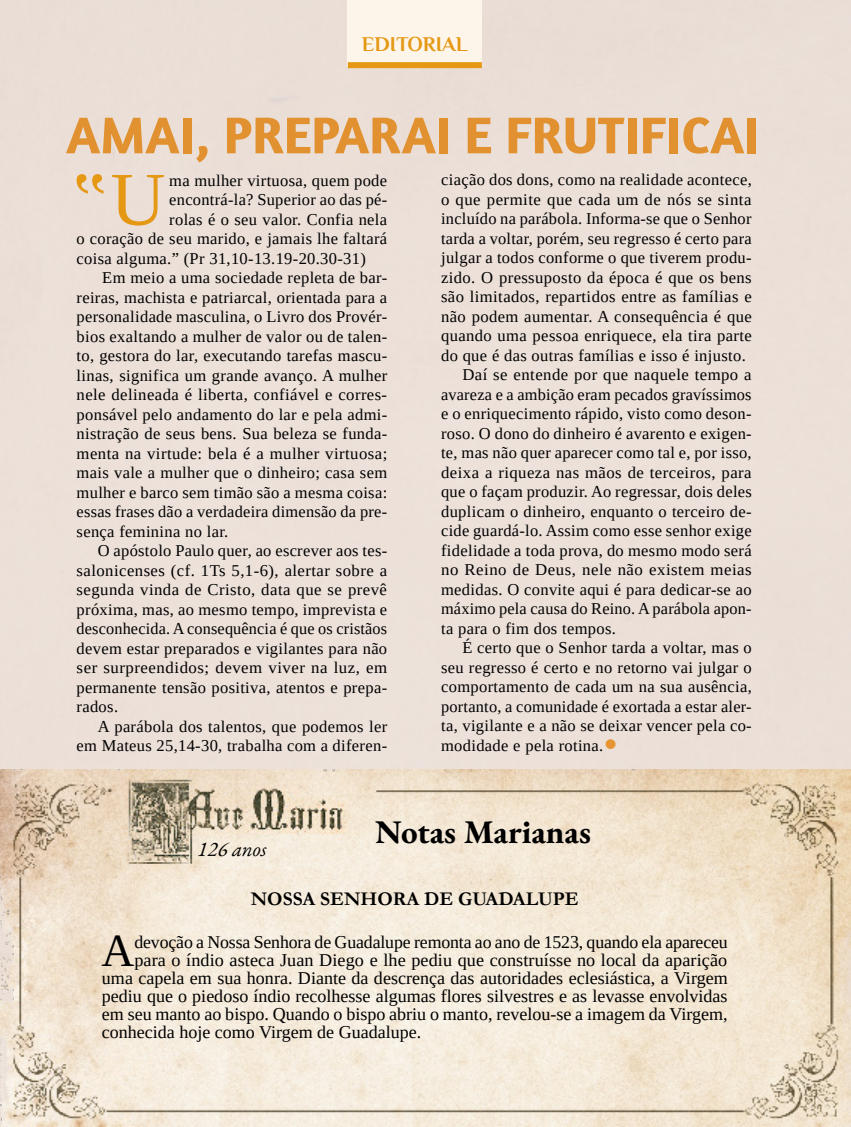
<style>
.page{position:relative;width:851px;height:1127px;background:#fff}
.page>*{position:absolute;margin:0;border:0;box-sizing:border-box;transform-origin:0 0}
.t1{font:76.05px "Tinos";color:#e49814}
.t2{font:700 52.5px "Amaranth";color:#e1912f}
.t3{font:45.45px "Tinos";color:#000}
.t4{font:41.25px "Tinos";color:#e69331}
.t5{font:700 33px "EB Garamond";color:#000}
.t6{font:700 21px "Philosopher";color:#e49814}
.t7{font:italic 21px "EB Garamond";color:#000}
.t8{font:700 19.5px "Garamond";color:#000}
.t9{font:18px "Tinos";color:#000}
.t10{font:16.5px "Tinos";letter-spacing:.02em;color:#000}
</style>
<div class="page">
<img style="left:0;top:770px;width:850px;height:357px">
<div style="left:348px;top:0;width:134px;height:66px;background:#fdf5ea"></div>
<div style="left:348px;top:62px;width:134px;height:6px;background:#e49814"></div>
<p class="t6" style="left:362px;top:33px;width:107px">EDITORIAL</p>
<h2 class="t2" style="left:66px;top:102px;width:694px">AMAI, PREPARAI E FRUTIFICAI</h2>
<h1 class="t1" style="left:73px;top:150px;width:94px">‟U</h1>
<p class="t10" style="left:169px;top:170px;width:219px">ma mulher virtuosa, quem pode</p>
<p class="t10" style="left:169px;top:189px;width:219px">encontrá-la? Superior ao das pé-</p>
<p class="t10" style="left:169px;top:209px;width:219px">rolas é o seu valor. Confia nela</p>
<p class="t10" style="left:77px;top:228px;width:312px">o coração de seu marido, e jamais lhe faltará</p>
<p class="t10" style="left:77px;top:248px;width:291px">coisa alguma.” (Pr 31,10-13.19-20.30-31)</p>
<p class="t10" style="left:102px;top:267px;width:286px">Em meio a uma sociedade repleta de bar-</p>
<p class="t10" style="left:77px;top:287px;width:312px">reiras, machista e patriarcal, orientada para a</p>
<p class="t10" style="left:77px;top:306px;width:312px">personalidade masculina, o Livro dos Provér-</p>
<p class="t10" style="left:77px;top:326px;width:312px">bios exaltando a mulher de valor ou de talen-</p>
<p class="t10" style="left:77px;top:345px;width:312px">to, gestora do lar, executando tarefas mascu-</p>
<p class="t10" style="left:77px;top:365px;width:312px">linas, significa um grande avanço. A mulher</p>
<p class="t10" style="left:77px;top:384px;width:312px">nele delineada é liberta, confiável e corres-</p>
<p class="t10" style="left:77px;top:404px;width:312px">ponsável pelo andamento do lar e pela admi-</p>
<p class="t10" style="left:77px;top:423px;width:312px">nistração de seus bens. Sua beleza se funda-</p>
<p class="t10" style="left:77px;top:443px;width:312px">menta na virtude: bela é a mulher virtuosa;</p>
<p class="t10" style="left:77px;top:462px;width:312px">mais vale a mulher que o dinheiro; casa sem</p>
<p class="t10" style="left:77px;top:482px;width:312px">mulher e barco sem timão são a mesma coisa:</p>
<p class="t10" style="left:77px;top:501px;width:312px">essas frases dão a verdadeira dimensão da pre-</p>
<p class="t10" style="left:77px;top:521px;width:153px">sença feminina no lar.</p>
<p class="t10" style="left:98px;top:540px;width:291px">O apóstolo Paulo quer, ao escrever aos tes-</p>
<p class="t10" style="left:77px;top:560px;width:312px">salonicenses (cf. 1Ts 5,1-6), alertar sobre a</p>
<p class="t10" style="left:77px;top:579px;width:312px">segunda vinda de Cristo, data que se prevê</p>
<p class="t10" style="left:77px;top:599px;width:312px">próxima, mas, ao mesmo tempo, imprevista e</p>
<p class="t10" style="left:77px;top:618px;width:312px">desconhecida. A consequência é que os cristãos</p>
<p class="t10" style="left:77px;top:638px;width:312px">devem estar preparados e vigilantes para não</p>
<p class="t10" style="left:77px;top:657px;width:312px">ser surpreendidos; devem viver na luz, em</p>
<p class="t10" style="left:77px;top:677px;width:312px">permanente tensão positiva, atentos e prepa-</p>
<p class="t10" style="left:77px;top:696px;width:43px">rados.</p>
<p class="t10" style="left:98px;top:716px;width:291px">A parábola dos talentos, que podemos ler</p>
<p class="t10" style="left:77px;top:735px;width:312px">em Mateus 25,14-30, trabalha com a diferen-</p>
<p class="t10" style="left:441px;top:169px;width:312px">ciação dos dons, como na realidade acontece,</p>
<p class="t10" style="left:441px;top:188px;width:312px">o que permite que cada um de nós se sinta</p>
<p class="t10" style="left:441px;top:208px;width:312px">incluído na parábola. Informa-se que o Senhor</p>
<p class="t10" style="left:441px;top:227px;width:312px">tarda a voltar, porém, seu regresso é certo para</p>
<p class="t10" style="left:441px;top:247px;width:312px">julgar a todos conforme o que tiverem produ-</p>
<p class="t10" style="left:441px;top:266px;width:312px">zido. O pressuposto da época é que os bens</p>
<p class="t10" style="left:441px;top:286px;width:312px">são limitados, repartidos entre as famílias e</p>
<p class="t10" style="left:441px;top:305px;width:312px">não podem aumentar. A consequência é que</p>
<p class="t10" style="left:441px;top:325px;width:312px">quando uma pessoa enriquece, ela tira parte</p>
<p class="t10" style="left:441px;top:344px;width:306px">do que é das outras famílias e isso é injusto.</p>
<p class="t10" style="left:462px;top:364px;width:291px">Daí se entende por que naquele tempo a</p>
<p class="t10" style="left:441px;top:383px;width:312px">avareza e a ambição eram pecados gravíssimos</p>
<p class="t10" style="left:441px;top:403px;width:312px">e o enriquecimento rápido, visto como deson-</p>
<p class="t10" style="left:441px;top:422px;width:312px">roso. O dono do dinheiro é avarento e exigen-</p>
<p class="t10" style="left:441px;top:442px;width:312px">te, mas não quer aparecer como tal e, por isso,</p>
<p class="t10" style="left:441px;top:461px;width:312px">deixa a riqueza nas mãos de terceiros, para</p>
<p class="t10" style="left:441px;top:481px;width:312px">que o façam produzir. Ao regressar, dois deles</p>
<p class="t10" style="left:441px;top:500px;width:312px">duplicam o dinheiro, enquanto o terceiro de-</p>
<p class="t10" style="left:441px;top:520px;width:312px">cide guardá-lo. Assim como esse senhor exige</p>
<p class="t10" style="left:441px;top:539px;width:312px">fidelidade a toda prova, do mesmo modo será</p>
<p class="t10" style="left:441px;top:559px;width:312px">no Reino de Deus, nele não existem meias</p>
<p class="t10" style="left:441px;top:578px;width:312px">medidas. O convite aqui é para dedicar-se ao</p>
<p class="t10" style="left:441px;top:598px;width:312px">máximo pela causa do Reino. A parábola apon-</p>
<p class="t10" style="left:441px;top:617px;width:176px">ta para o fim dos tempos.</p>
<p class="t10" style="left:462px;top:637px;width:291px">É certo que o Senhor tarda a voltar, mas o</p>
<p class="t10" style="left:441px;top:656px;width:312px">seu regresso é certo e no retorno vai julgar o</p>
<p class="t10" style="left:441px;top:676px;width:312px">comportamento de cada um na sua ausência,</p>
<p class="t10" style="left:441px;top:695px;width:312px">portanto, a comunidade é exortada a estar aler-</p>
<p class="t10" style="left:441px;top:715px;width:312px">ta, vigilante e a não se deixar vencer pela co-</p>
<p class="t10" style="left:441px;top:734px;width:164px">modidade e pela rotina.</p>
<h3 class="t4" style="left:603px;top:718px;width:16px">•</h3>
<p class="t7" style="left:197px;top:835px;width:71px">126 anos</p>
<h3 class="t5" style="left:375px;top:808px;width:217px">Notas Marianas</h3>
<p class="t8" style="left:251px;top:885px;width:329px">NOSSA SENHORA DE GUADALUPE</p>
<h3 class="t3" style="left:101px;top:921px;width:34px">A</h3>
<p class="t9" style="left:134px;top:930px;width:595px">devoção a Nossa Senhora de Guadalupe remonta ao ano de 1523, quando ela apareceu</p>
<p class="t9" style="left:134px;top:948px;width:594px">para o índio asteca Juan Diego e lhe pediu que construísse no local da aparição</p>
<p class="t9" style="left:102px;top:966px;width:627px">uma capela em sua honra. Diante da descrença das autoridades eclesiástica, a Virgem</p>
<p class="t9" style="left:102px;top:984px;width:627px">pediu que o piedoso índio recolhesse algumas flores silvestres e as levasse envolvidas</p>
<p class="t9" style="left:102px;top:1002px;width:627px">em seu manto ao bispo. Quando o bispo abriu o manto, revelou-se a imagem da Virgem,</p>
<p class="t9" style="left:102px;top:1020px;width:321px">conhecida hoje como Virgem de Guadalupe.</p>
</div>
